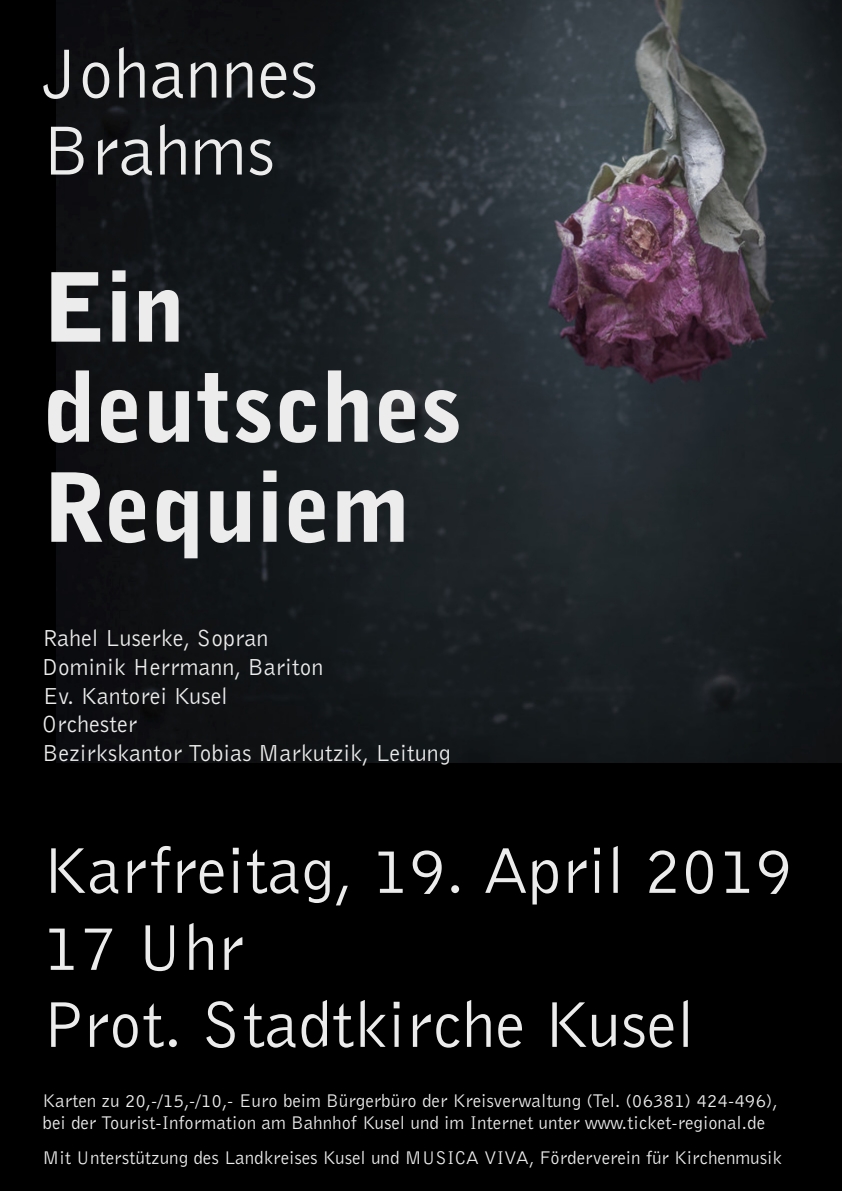
<style>
.page{position:relative;width:842px;height:1191px;background:#000}
.page>*{position:absolute;margin:0;border:0;box-sizing:border-box;transform-origin:0 0}
.t1{font:900 95px/100px "Bell Gothic BT";color:#ececec}
.t2{font:72px/77px "Bell Gothic BT";color:#ececec}
.t3{font:67px/77px "Bell Gothic BT";color:#ececec}
.t4{font:24px/28.8px "Bell Gothic BT";color:#ececec}
.t5{font:19px/22.8px "Bell Gothic BT";color:#ececec}
</style>
<div class="page">
<img style="left:57px;top:0;width:785px;height:762px">
<h2 class="t2" style="left:43px;top:33px;width:276px">Johannes<br>Brahms</h2>
<h1 class="t1" style="left:43px;top:256px;width:420px">Ein deutsches<br>Requiem</h1>
<p class="t4" style="left:43px;top:623px;width:410px">Rahel Luserke, Sopran<br>Dominik Herrmann, Bariton<br>Ev. Kantorei Kusel<br>Orchester<br>Bezirkskantor Tobias Markutzik, Leitung</p>
<h3 class="t3" style="left:43px;top:830px;width:751px">Karfreitag, 19. April 2019<br>17 Uhr<br>Prot. Stadtkirche Kusel</h3>
<p class="t5" style="left:43px;top:1088px;width:737px">Karten zu 20,-/15,-/10,- Euro beim Bürgerbüro der Kreisverwaltung (Tel. (06381) 424-496), bei der Tourist-Information am Bahnhof Kusel und im Internet unter www.ticket-regional.de</p>
<p class="t5" style="left:43px;top:1145px;width:741px">Mit Unterstützung des Landkreises Kusel und MUSICA VIVA, Förderverein für Kirchenmusik</p>
</div>
